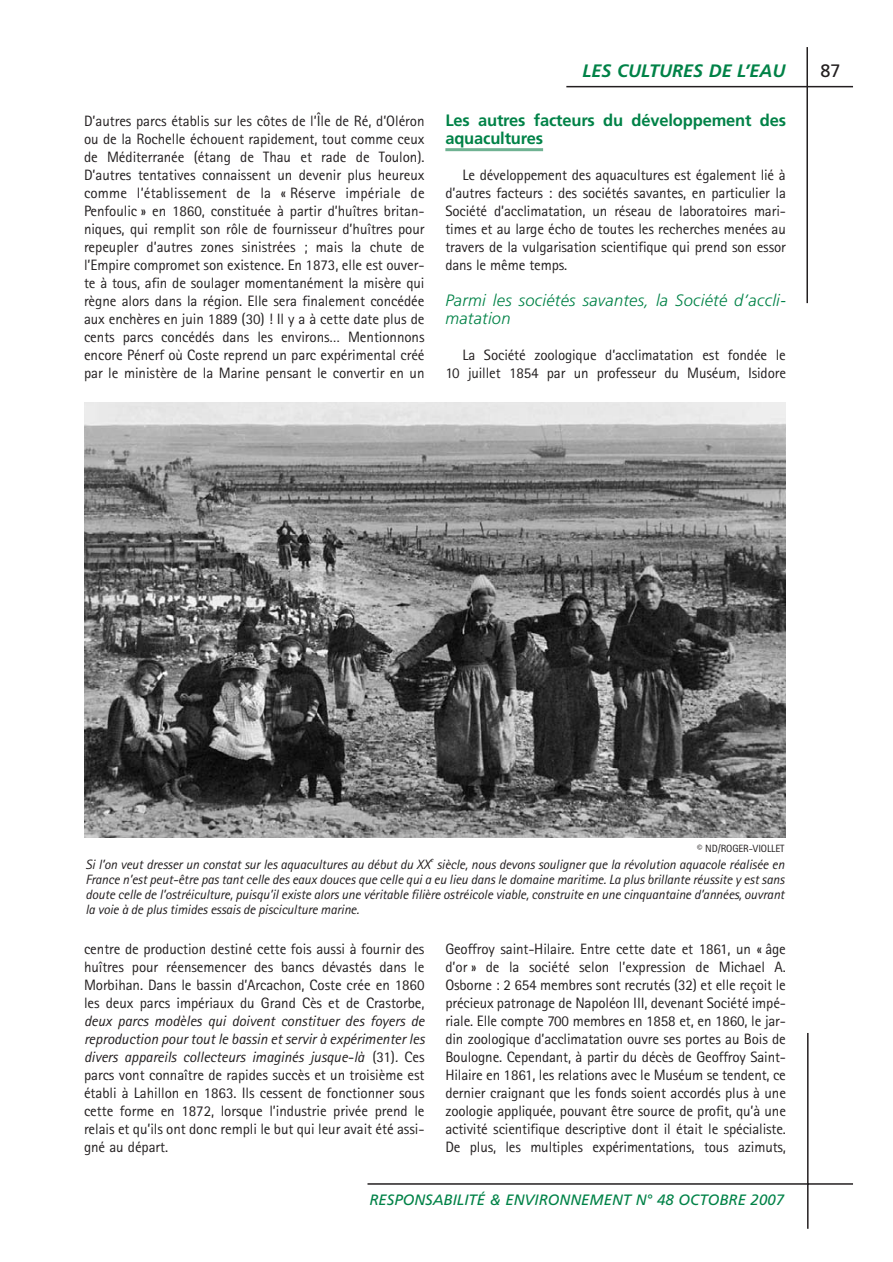
<style>
.page{position:relative;width:893px;height:1262px;background:#fff}
.page>*{position:absolute;margin:0;border:0;box-sizing:border-box;transform-origin:0 0}
.t1{font:italic 700 18px "Frutiger";color:#008247}
.t2{font:18px "Frutiger";color:#231f20}
.t3{font:italic 300 16.5px/18px "Frutiger";letter-spacing:.015em;color:#008247}
.t4{font:700 16.5px/18px "Frutiger";letter-spacing:-.01em;color:#008247}
.t5{font:15px/18px "Rotis Sans Serif";letter-spacing:-.01em;color:#231f20;text-align:justify}
.t6{font:italic 15px "Frutiger";color:#008247}
.t7{font:italic 13.5px/15px "Rotis Sans Serif";letter-spacing:-.01em;color:#231f20;text-align:justify}
.t8{font:10.5px "Rotis Sans Serif";letter-spacing:-.01em;color:#231f20}
.t9{font:italic 6.75px "Rotis Sans Serif";color:#231f20}
.s1{font-style:italic}
</style>
<div class="page">
<hr style="left:445px;top:148px;width:98px;height:3px;background:#6fb292">
<hr style="left:566px;top:86px;width:287px;height:1px;background:#231f20">
<hr style="left:806px;top:47px;width:2px;height:256px;background:#231f20">
<hr style="left:367px;top:1183px;width:486px;height:1px;background:#231f20">
<hr style="left:807px;top:1033px;width:1px;height:195px;background:#231f20">
<img style="left:84px;top:402px;width:702px;height:435px">
<p class="t5" style="left:84px;top:113px;width:342px">D’autres parcs établis sur les côtes de l’Île de Ré, d’Oléron ou de la Rochelle échouent rapidement, tout comme ceux de Méditerranée (étang de Thau et rade de Toulon).<br>D’autres tentatives connaissent un devenir plus heureux comme l’établissement de la « Réserve impériale de Penfoulic » en 1860, constituée à partir d’huîtres britan&shy;niques, qui remplit son rôle de fournisseur d’huîtres pour repeupler d’autres zones sinistrées ; mais la chute de l’Empire compromet son existence. En 1873, elle est ouver&shy;te à tous, afin de soulager momentanément la misère qui règne alors dans la région. Elle sera finalement concédée aux enchères en juin 1889 (30) ! Il y a à cette date plus de cents parcs concédés dans les environs… Mentionnons encore Pénerf où Coste reprend un parc expérimental créé par le ministère de la Marine pensant le convertir en un</p>
<p class="t1" style="left:582px;top:63px;width:204px">LES CULTURES DE L’EAU</p>
<p class="t2" style="left:820px;top:63px;width:22px">87</p>
<p class="t4" style="left:445px;top:113px;width:342px">Les autres facteurs du développement des aquacultures</p>
<p class="t5" style="left:445px;top:167px;width:342px;text-indent:17px">Le développement des aquacultures est également lié à d’autres facteurs : des sociétés savantes, en particulier la Société d’acclimatation, un réseau de laboratoires mari&shy;times et au large écho de toutes les recherches menées au travers de la vulgarisation scientifique qui prend son essor dans le même temps.</p>
<p class="t3" style="left:445px;top:293px;width:342px">Parmi les sociétés savantes, la Société d’accli&shy;matation</p>
<p class="t5" style="left:445px;top:347px;width:342px;text-align:right">La Société zoologique d’acclimatation est fondée le<br>10 juillet 1854 par un professeur du Muséum, Isidore</p>
<p class="t8" style="left:697px;top:844px;width:89px">© ND/ROGER-VIOLLET</p>
<p class="t7" style="left:85px;top:858px;width:346px">Si l’on veut dresser un constat sur les aquacultures au début du XX</p>
<p class="t9" style="left:430px;top:857px;width:4px">e</p>
<p class="t7" style="left:85px;top:858px;width:700px;text-indent:351px">siècle, nous devons souligner que la révolution aquacole réalisée en France n’est peut-être pas tant celle des eaux douces que celle qui a eu lieu dans le domaine maritime. La plus brillante réussite y est sans doute celle de l’ostréiculture, puisqu’il existe alors une véritable filière ostréicole viable, construite en une cinquantaine d’années, ouvrant la voie à de plus timides essais de pisciculture marine.</p>
<p class="t5" style="left:84px;top:941px;width:342px">centre de production destiné cette fois aussi à fournir des huîtres pour réensemencer des bancs dévastés dans le Morbihan. Dans le bassin d’Arcachon, Coste crée en 1860 les deux parcs impériaux du Grand Cès et de Crastorbe,</p>
<p class="t5" style="left:84px;top:1013px;width:342px"><span class="s1">deux parcs modèles qui doivent constituer des foyers de reproduction pour tout le bassin et servir à expérimenter les divers appareils collecteurs imaginés jusque-là</span> (31)<span class="s1">.</span> Ces parcs vont connaître de rapides succès et un troisième est établi à Lahillon en 1863. Ils cessent de fonctionner sous cette forme en 1872, lorsque l’industrie privée prend le relais et qu’ils ont donc rempli le but qui leur avait été assi&shy;gné au départ.</p>
<p class="t5" style="left:445px;top:941px;width:342px">Geoffroy saint-Hilaire. Entre cette date et 1861, un « âge d’or » de la société selon l’expression de Michael A.<br>Osborne : 2 654 membres sont recrutés (32) et elle reçoit le précieux patronage de Napoléon III, devenant Société impé&shy;riale. Elle compte 700 membres en 1858 et, en 1860, le jar&shy;din zoologique d’acclimatation ouvre ses portes au Bois de Boulogne. Cependant, à partir du décès de Geoffroy Saint-Hilaire en 1861, les relations avec le Muséum se tendent, ce dernier craignant que les fonds soient accordés plus à une zoologie appliquée, pouvant être source de profit, qu’à une activité scientifique descriptive dont il était le spécialiste.<br>De plus, les multiples expérimentations, tous azimuts,</p>
<p class="t6" style="left:369px;top:1194px;width:416px">RESPONSABILITÉ &amp; ENVIRONNEMENT N° 48 OCTOBRE 2007</p>
</div>
